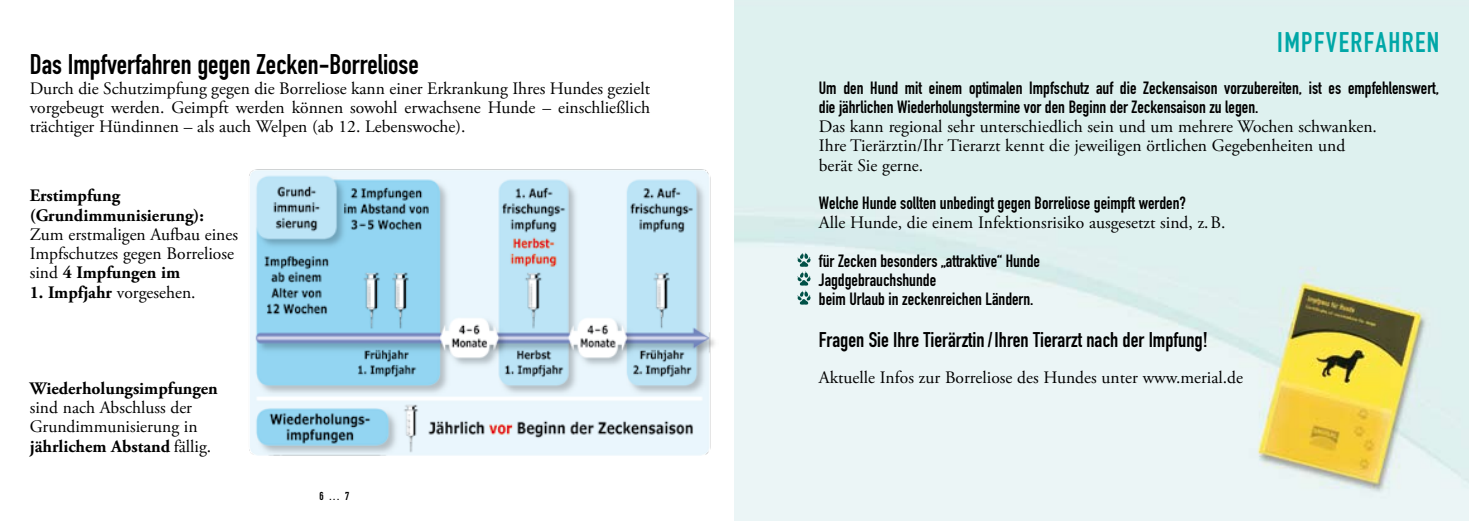
<style>
.page{position:relative;width:1469px;height:521px;background:#fff}
.page>*{position:absolute;margin:0;border:0;box-sizing:border-box;transform-origin:0 0}
.t1{font:28px "DIN Engschrift Alternate";color:#000}
.t2{font:28px "DIN Engschrift Alternate";letter-spacing:.05em;color:#00a7a7}
.t3{font:21px "DIN Engschrift Alternate";color:#000}
.t4{font:17.5px/19.2px "Adobe Garamond Pro";color:#000}
.t5{font:17.5px/19.2px "DIN Engschrift Alternate";color:#000}
.t6{font:700 17.5px/19.2px "Adobe Garamond Pro";color:#000}
.t7{font:11.38px "DIN Engschrift Alternate";color:#000}
.s1{font-weight:700}
</style>
<div class="page">
<img style="left:734px;top:0;width:734px;height:521px">
<svg style="left:797px;top:253px;width:13px;height:52px"></svg>
<img style="left:249px;top:169px;width:466px;height:286px">
<h1 class="t1" style="left:30px;top:48px;width:390px">Das Impfverfahren gegen Zecken-Borreliose</h1>
<p class="t4" style="left:30px;top:79px;width:622px;text-align:justify">Durch die Schutzimpfung gegen die Borreliose kann einer Erkrankung Ihres Hundes gezielt vorgebeugt werden. Geimpft werden können sowohl erwachsene Hunde – einschließlich trächtiger Hündinnen – als auch Welpen (ab 12. Lebenswoche).</p>
<p class="t6" style="left:30px;top:186px;width:176px">Erstimpfung (Grundimmunisierung):</p>
<p class="t4" style="left:30px;top:225px;width:210px">Zum erstmaligen Aufbau eines<br>Impfschutzes gegen Borreliose sind <span class="s1">4 Impfungen im</span></p>
<p class="t4" style="left:30px;top:283px;width:167px"><span class="s1">1. Impfjahr</span> vorgesehen.</p>
<p class="t6" style="left:30px;top:379px;width:190px">Wiederholungsimpfungen</p>
<p class="t4" style="left:30px;top:398px;width:183px">sind nach Abschluss der<br>Grundimmunisierung in <span class="s1">jährlichem Abstand</span> fällig.</p>
<p class="t7" style="left:319px;top:489px;width:31px">6 ... 7</p>
<h1 class="t2" style="left:1277px;top:25px;width:163px">IMPFVERFAHREN</h1>
<p class="t5" style="left:819px;top:78px;width:621px">Um den Hund mit einem optimalen Impfschutz auf die Zeckensaison vorzubereiten, ist es empfehlenswert, die jährlichen Wiederholungstermine vor den Beginn der Zeckensaison zu legen.</p>
<p class="t4" style="left:819px;top:118px;width:559px">Das kann regional sehr unterschiedlich sein und um mehrere Wochen schwanken.<br>Ihre Tierärztin/Ihr Tierarzt kennt die jeweiligen örtlichen Gegebenheiten und berät Sie gerne.</p>
<p class="t5" style="left:819px;top:193px;width:368px">Welche Hunde sollten unbedingt gegen Borreliose geimpft werden?</p>
<p class="t4" style="left:819px;top:214px;width:408px">Alle Hunde, die einem Infektionsrisiko ausgesetzt sind, z.B.</p>
<p class="t5" style="left:819px;top:251px;width:223px">für Zecken besonders „attraktive“ Hunde<br>Jagdgebrauchshunde<br>beim Urlaub in zeckenreichen Ländern.</p>
<p class="t3" style="left:819px;top:328px;width:390px">Fragen Sie Ihre Tierärztin /Ihren Tierarzt nach der Impfung!</p>
<p class="t4" style="left:819px;top:368px;width:426px">Aktuelle Infos zur Borreliose des Hundes unter www.merial.de</p>
</div>
